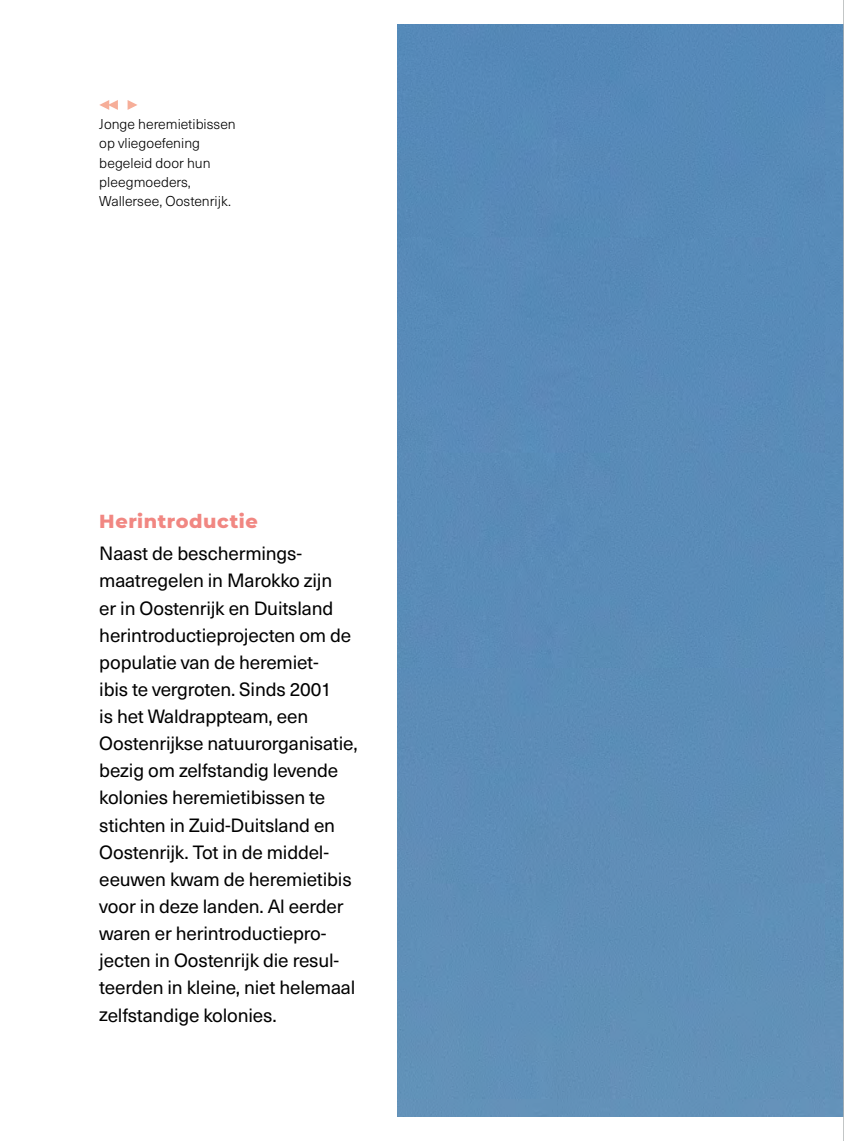
<style>
.page{position:relative;width:844px;height:1141px;background:#fff}
.page>*{position:absolute;margin:0;border:0;box-sizing:border-box;transform-origin:0 0}
.t1{font:800 19.25px "Montserrat";letter-spacing:.03em;color:#f18782}
.t2{font:18.9px/27.1px "Neue Haas Unica Pro";letter-spacing:-.01em;color:#000}
.t3{font:300 14px/19.2px "Neue Haas Unica Pro";color:#000}
</style>
<div class="page">
<div style="left:397px;top:25px;width:446px;height:1091px;background:#5a8cb8"></div>
<svg style="left:99px;top:100px;width:19px;height:10px"></svg>
<svg style="left:127px;top:100px;width:10px;height:10px"></svg>
<hr style="left:843px;top:0;width:1px;height:1141px;background:#b1b4b4">
<p class="t3" style="left:99px;top:115px;width:138px">Jonge heremietibissen op vliegoefening begeleid door hun pleegmoeders,<br>Wallersee, Oostenrijk.</p>
<p class="t1" style="left:99px;top:507px;width:160px">Herintroductie</p>
<p class="t2" style="left:99px;top:540px;width:260px">Naast de beschermings&shy;maatregelen in Marokko zijn<br>er in Oostenrijk en Duitsland herintroductieprojecten om de populatie van de heremiet-<br>ibis te vergroten. Sinds 2001<br>is het Waldrappteam, een<br>Oostenrijkse natuurorganisatie, bezig om zelfstandig levende kolonies heremietibissen te stichten in Zuid-Duitsland en<br>Oostenrijk. Tot in de middel&shy;eeuwen kwam de heremietibis voor in deze landen. Al eerder waren er herintroductiepro&shy;jecten in Oostenrijk die resul&shy;teerden in kleine, niet helemaal zelfstandige kolonies.</p>
</div>
